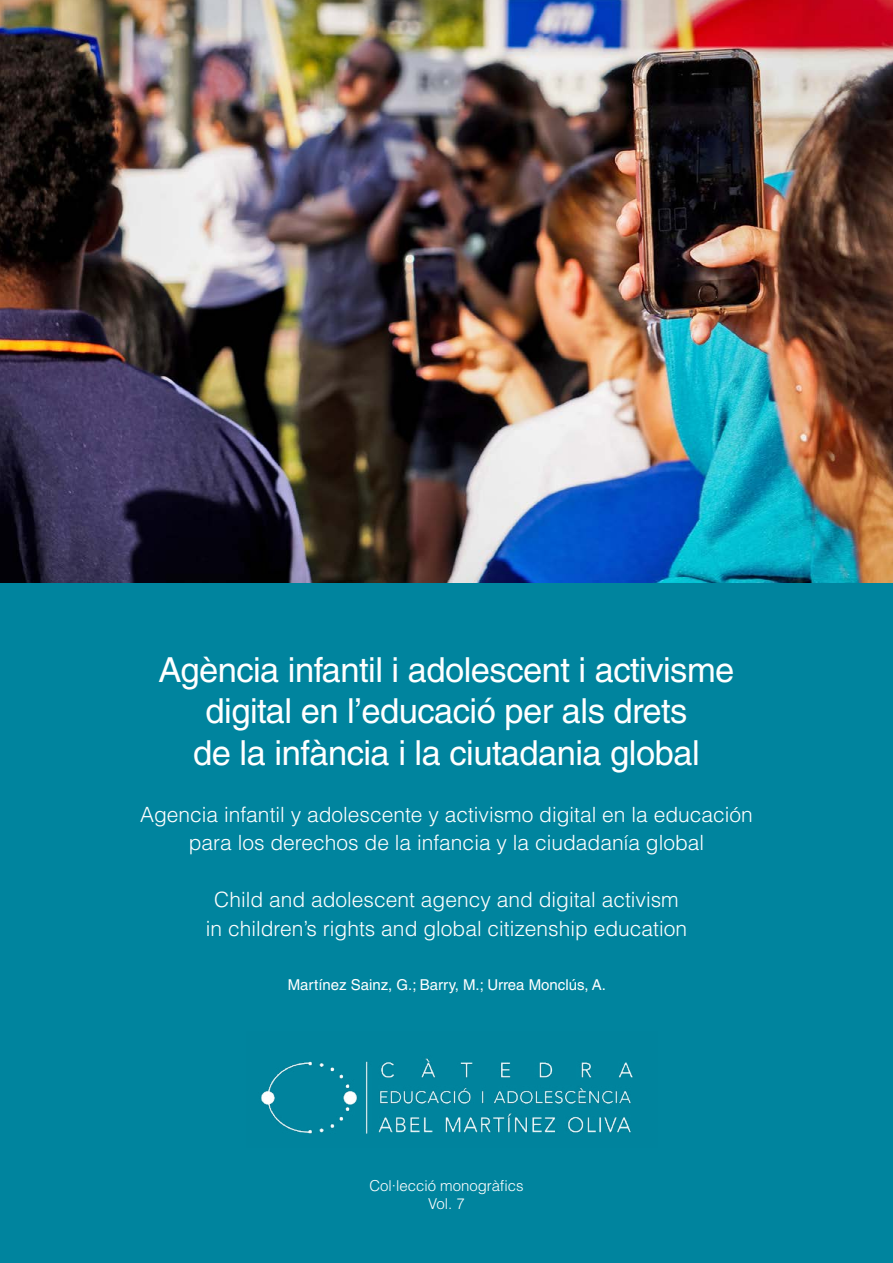
<style>
.page{position:relative;width:893px;height:1263px;background:#fff}
.page>*{position:absolute;margin:0;border:0;box-sizing:border-box;transform-origin:0 0}
.t1{font:34.5px/41.4px "Helvetica LT Std";letter-spacing:-.015em;color:#fff;text-align:center}
.t2{font:300 21px/28.5px "Helvetica LT Std";color:#fff;text-align:center}
.t3{font:15px "Helvetica LT Std";color:#fff}
.t4{font:300 15px/18px "Helvetica LT Std";color:#fff;text-align:center}
</style>
<div class="page">
<img style="left:0;top:0;width:893px;height:583px">
<div style="left:0;top:583px;width:893px;height:680px;background:#00849e"></div>
<img style="left:261px;top:1058px;width:372px;height:76px">
<h1 class="t1" style="left:159px;top:649px;width:577px">Agència infantil i adolescent i activisme digital en l’educació per als drets<br>de la infància i la ciutadania global</h1>
<p class="t2" style="left:140px;top:800px;width:614px">Agencia infantil y adolescente y activismo digital en la educación para los derechos de la infancia y la ciudadanía global</p>
<p class="t2" style="left:206px;top:885px;width:483px">Child and adolescent agency and digital activism in children’s rights and global citizenship education</p>
<p class="t3" style="left:288px;top:976px;width:320px">Martínez Sainz, G.; Barry, M.; Urrea Monclús, A.</p>
<p class="t4" style="left:369px;top:1176px;width:156px">Col·lecció monogràfics<br>Vol. 7</p>
</div>
